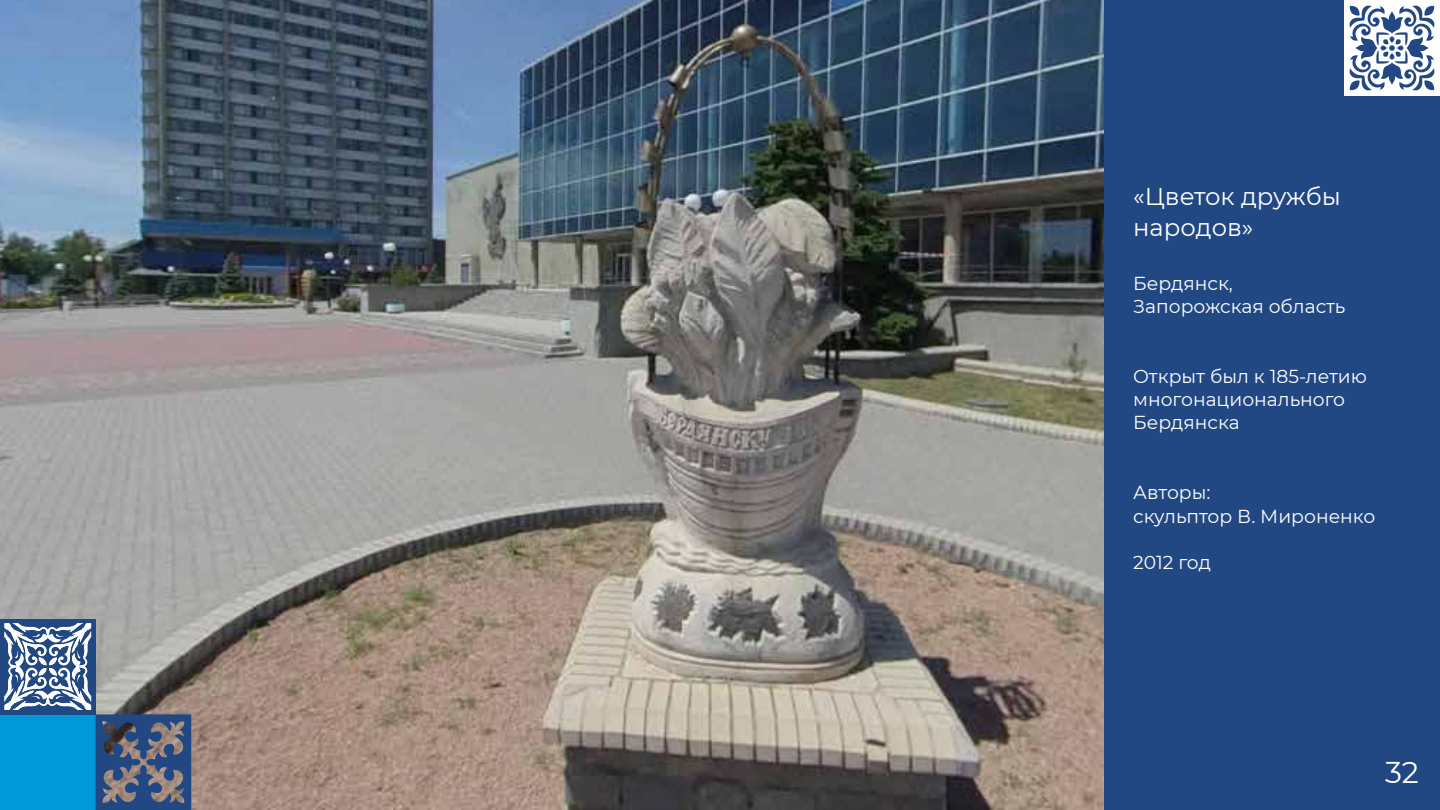
<style>
.page{position:relative;width:1440px;height:810px;background:#fff}
.page>*{position:absolute;margin:0;border:0;box-sizing:border-box;transform-origin:0 0}
.t1{font:30px "Montserrat";color:#fff}
.t2{font:24.3px/30.8px "Montserrat";color:#fff}
.t3{font:18.75px/23.2px "Montserrat";color:#fff}
</style>
<div class="page">
<div style="left:1094px;top:0;width:346px;height:810px;background:#224884"></div>
<svg style="left:1344px;top:0;width:96px;height:96px"></svg>
<img style="left:0;top:0;width:1103px;height:810px">
<div style="left:0;top:714px;width:96px;height:96px;background:#0098d6"></div>
<div style="left:0;top:619px;width:96px;height:95px;background:#224884"></div>
<svg style="left:5px;top:623px;width:186px;height:187px"></svg>
<p class="t2" style="left:1133px;top:180px;width:209px">«Цветок дружбы народов»</p>
<p class="t3" style="left:1133px;top:271px;width:214px">Бердянск,<br>Запорожская область</p>
<p class="t3" style="left:1133px;top:364px;width:235px">Открыт был к 185-летию многонационального<br>Бердянска</p>
<p class="t3" style="left:1133px;top:480px;width:244px">Авторы:<br>скульптор В. Мироненко</p>
<p class="t3" style="left:1133px;top:550px;width:79px">2012 год</p>
<h1 class="t1" style="left:1385px;top:752px;width:35px">32</h1>
</div>
